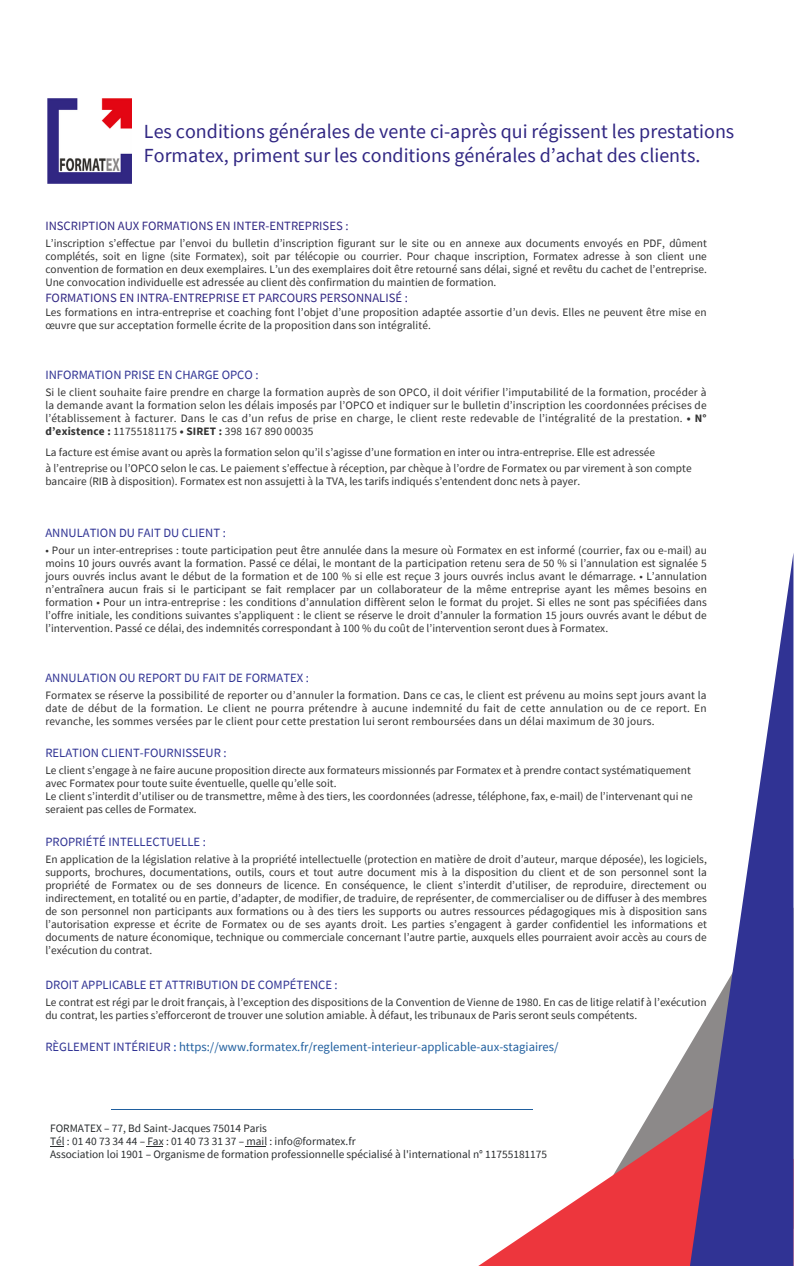
<style>
.page{position:relative;width:794px;height:1266px;background:#fff}
.page>*{position:absolute;margin:0;border:0;box-sizing:border-box;transform-origin:0 0}
.t1{font:19.95px/24px "Source Sans Pro";color:#312783}
.t2{font:12.67px "Source Sans Pro";color:#303394}
.t3{font:12.67px "Source Sans Pro";color:#312783}
.t4{font:12.67px "Source Sans Pro";color:#1f5e9e}
.t5{font:11.32px/13px "Source Sans Pro";color:#323232;text-align:justify}
.t6{font:11.32px/13px "Source Sans Pro";color:#2a2d2f}
.s1{font-weight:700}
.s2{color:#303394}
.s3{color:#0038a7}
</style>
<div class="page">
<img style="left:47px;top:99px;width:84px;height:84px">
<svg style="left:50px;top:1146px;width:14px;height:1px"></svg>
<svg style="left:147px;top:1146px;width:16px;height:1px"></svg>
<svg style="left:245px;top:1146px;width:21px;height:1px"></svg>
<svg style="left:666px;top:1047px;width:23px;height:39px"></svg>
<svg style="left:478px;top:1086px;width:211px;height:180px"></svg>
<svg style="left:689px;top:556px;width:104px;height:710px"></svg>
<hr style="left:112px;top:1109px;width:420px;height:1px;background:#1f5e9e">
<p class="t1" style="left:144px;top:119px;width:591px">Les conditions générales de vente ci-après qui régissent les prestations<br>Formatex, priment sur les conditions générales d’achat des clients.</p>
<p class="t3" style="left:45px;top:217px;width:304px">INSCRIPTION AUX FORMATIONS EN INTER-ENTREPRISES :</p>
<p class="t5" style="left:45px;top:236px;width:662px">L’inscription s’effectue par l’envoi du bulletin d’inscription figurant sur le site ou en annexe aux documents envoyés en PDF, dûment complétés, soit en ligne (site Formatex), soit par télécopie ou courrier. Pour chaque inscription, Formatex adresse à son client une convention de formation en deux exemplaires. L’un des exemplaires doit être retourné sans délai, signé et revêtu du cachet de l’entreprise.<br>Une convocation individuelle est adressée au client dès confirmation du maintien de formation.</p>
<p class="t3" style="left:45px;top:289px;width:364px">FORMATIONS EN INTRA-ENTREPRISE ET PARCOURS PERSONNALISÉ :</p>
<h2 class="t5" style="left:45px;top:305px;width:662px">Les formations en intra-entreprise et coaching font l’objet d’une proposition adaptée assortie d’un devis. Elles ne peuvent être mise en œuvre que sur acceptation formelle écrite de la proposition dans son intégralité.</h2>
<h2 class="t2" style="left:45px;top:367px;width:215px">INFORMATION PRISE EN CHARGE OPCO :</h2>
<p class="t5" style="left:45px;top:386px;width:662px">Si le client souhaite faire prendre en charge la formation auprès de son OPCO, il doit vérifier l’imputabilité de la formation, procéder à la demande avant la formation selon les délais imposés par l’OPCO et indiquer sur le bulletin d’inscription les coordonnées précises de l’établissement à facturer. Dans le cas d’un refus de prise en charge, le client reste redevable de l’intégralité de la prestation. <span class="s1">• N° d’existence :</span> 11755181175 <span class="s1">• SIRET :</span> 398 167 890 00035</p>
<p class="t5" style="left:45px;top:446px;width:611px">La facture est émise avant ou après la formation selon qu’il s’agisse d’une formation en inter ou intra-entreprise. Elle est adressée</p>
<p class="t5" style="left:45px;top:462px;width:647px">à l’entreprise ou l’OPCO selon le cas. Le paiement s’effectue à réception, par chèque à l’ordre de Formatex ou par virement à son compte</p>
<p class="t5" style="left:45px;top:475px;width:536px">bancaire (RIB à disposition). Formatex est non assujetti à la TVA, les tarifs indiqués s’entendent donc nets à payer.</p>
<p class="t2" style="left:45px;top:525px;width:182px">ANNULATION DU FAIT DU CLIENT :</p>
<h2 class="t5" style="left:45px;top:543px;width:662px">• Pour un inter-entreprises : toute participation peut être annulée dans la mesure où Formatex en est informé (courrier, fax ou e-mail) au moins 10 jours ouvrés avant la formation. Passé ce délai, le montant de la participation retenu sera de 50 % si l’annulation est signalée 5 jours ouvrés inclus avant le début de la formation et de 100 % si elle est reçue 3 jours ouvrés inclus avant le démarrage. • L’annulation n’entraînera aucun frais si le participant se fait remplacer par un collaborateur de la même entreprise ayant les mêmes besoins en formation • Pour un intra-entreprise : les conditions d’annulation diffèrent selon le format du projet. Si elles ne sont pas spécifiées dans l’offre initiale, les conditions suivantes s’appliquent : le client se réserve le droit d’annuler la formation 15 jours ouvrés avant le début de l’intervention. Passé ce délai, des indemnités correspondant à 100 % du coût de l’intervention seront dues à Formatex.</h2>
<p class="t2" style="left:45px;top:669px;width:265px">ANNULATION OU REPORT DU FAIT DE FORMATEX :</p>
<h2 class="t5" style="left:45px;top:688px;width:662px">Formatex se réserve la possibilité de reporter ou d’annuler la formation. Dans ce cas, le client est prévenu au moins sept jours avant la date de début de la formation. Le client ne pourra prétendre à aucune indemnité du fait de cette annulation ou de ce report. En revanche, les sommes versées par le client pour cette prestation lui seront remboursées dans un délai maximum de 30 jours.</h2>
<h2 class="t2" style="left:45px;top:745px;width:183px">RELATION CLIENT-FOURNISSEUR :</h2>
<p class="t5" style="left:45px;top:763px;width:648px;text-align:left">Le client s’engage à ne faire aucune proposition directe aux formateurs missionnés par Formatex et à prendre contact systématiquement avec Formatex pour toute suite éventuelle, quelle qu’elle soit.<br>Le client s’interdit d’utiliser ou de transmettre, même à des tiers, les coordonnées (adresse, téléphone, fax, e-mail) de l’intervenant qui ne seraient pas celles de Formatex.</p>
<p class="t2" style="left:45px;top:833px;width:162px">PROPRIÉTÉ INTELLECTUELLE :</p>
<p class="t5" style="left:45px;top:852px;width:662px">En application de la législation relative à la propriété intellectuelle (protection en matière de droit d’auteur, marque déposée), les logiciels, supports, brochures, documentations, outils, cours et tout autre document mis à la disposition du client et de son personnel sont la propriété de Formatex ou de ses donneurs de licence. En conséquence, le client s’interdit d’utiliser, de reproduire, directement ou indirectement, en totalité ou en partie, d’adapter, de modifier, de traduire, de représenter, de commercialiser ou de diffuser à des membres de son personnel non participants aux formations ou à des tiers les supports ou autres ressources pédagogiques mis à disposition sans l’autorisation expresse et écrite de Formatex ou de ses ayants droit. Les parties s’engagent à garder confidentiel les informations et documents de nature économique, technique ou commerciale concernant l’autre partie, auxquels elles pourraient avoir accès au cours de l’exécution du contrat.</p>
<h2 class="t2" style="left:45px;top:977px;width:294px">DROIT APPLICABLE ET ATTRIBUTION DE COMPÉTENCE :</h2>
<h2 class="t5" style="left:45px;top:995px;width:662px">Le contrat est régi par le droit français, à l’exception des dispositions de la Convention de Vienne de 1980. En cas de litige relatif à l’exécution du contrat, les parties s’efforceront de trouver une solution amiable. À défaut, les tribunaux de Paris seront seuls compétents.</h2>
<h3 class="t4" style="left:45px;top:1038px;width:514px"><span class="s2">RÈGLEMENT INTÉRIEUR</span> <span class="s3">:</span> https://www.formatex.fr/reglement-interieur-applicable-aux-stagiaires/</h3>
<h1 class="t6" style="left:50px;top:1121px;width:498px">FORMATEX – 77, Bd Saint-Jacques 75014 Paris<br>Tél : 01 40 73 34 44 – Fax : 01 40 73 31 37 – mail : info@formatex.fr<br>Association loi 1901 – Organisme de formation professionnelle spécialisé à l'international n° 11755181175</h1>
</div>
